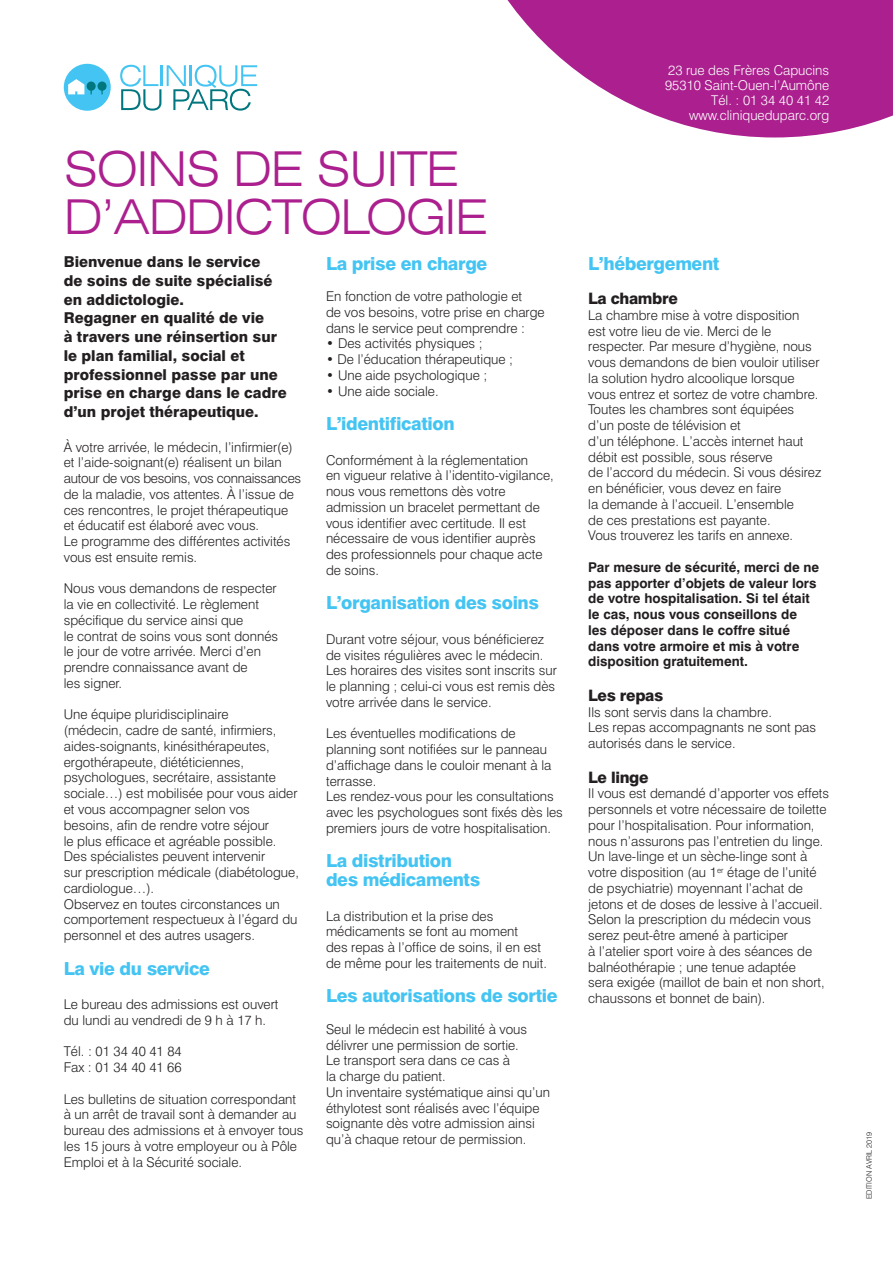
<style>
.page{position:relative;width:893px;height:1263px;background:#fff}
.page>*{position:absolute;margin:0;border:0;box-sizing:border-box;transform-origin:0 0}
.TITRRE_Soins_de_Suit{font:300 expanded 48px "Swiss 721 BT";letter-spacing:-.03em;color:#ab208e}
.INTER_NIVO_1{font:800 18px "Swiss 721 BT";letter-spacing:-.02em;color:#44c4f2}
.INTERTITRE_NIVO_2{font:800 15.75px "Swiss 721 BT";letter-spacing:-.02em;color:#231f20}
.chapo{font:800 15px/18.8px "Swiss 721 BT";color:#231f20}
.BODY{font:300 13.5px/15.8px "Swiss 721 BT";color:#231f20}
.BODY_BOLD{font:700 13.5px/15.8px "Swiss 721 BT";color:#231f20}
.t1{font:300 13.5px "Swiss 721 BT";color:#fff}
.t2{font:300 7.5px "Swiss 721 BT";color:#231f20}
</style>
<div class="page">
<hr style="left:161px;top:65px;width:2px;height:21px;background:#44c4f2">
<svg style="left:120px;top:65px;width:41px;height:46px"></svg>
<svg style="left:167px;top:65px;width:90px;height:46px"></svg>
<div style="left:64px;top:64px;width:47px;height:47px;background:#44c4f2;border-radius:50%"></div>
<svg style="left:68px;top:79px;width:16px;height:15px"></svg>
<div style="left:98px;top:82px;width:9px;height:9px;background:#00767e;border-radius:4px"></div>
<div style="left:87px;top:82px;width:9px;height:9px;background:#00767e;border-radius:4px"></div>
<svg style="left:507px;top:0;width:386px;height:137px;fill:#ab208e"></svg>
<p class="TITRRE_Soins_de_Suit" style="left:64px;top:140px;width:397px">SOINS DE SUITE</p>
<p class="TITRRE_Soins_de_Suit" style="left:64px;top:188px;width:426px">D’ADDICTOLOGIE</p>
<p class="chapo" style="left:64px;top:252px;width:198px">Bienvenue dans le service</p>
<p class="chapo" style="left:64px;top:271px;width:210px">de soins de suite spécialisé</p>
<p class="chapo" style="left:64px;top:290px;width:122px">en addictologie.</p>
<p class="chapo" style="left:64px;top:309px;width:202px">Regagner en qualité de vie</p>
<p class="chapo" style="left:64px;top:327px;width:215px">à travers une réinsertion sur</p>
<p class="chapo" style="left:64px;top:346px;width:183px">le plan familial, social et</p>
<p class="chapo" style="left:64px;top:365px;width:224px">professionnel passe par une prise en charge dans le cadre d’un projet thérapeutique.</p>
<p class="BODY" style="left:64px;top:439px;width:239px">À votre arrivée, le médecin, l’infirmier(e) et l’aide-soignant(e) réalisent un bilan autour de vos besoins, vos connaissances</p>
<p class="BODY" style="left:64px;top:486px;width:232px">de la maladie, vos attentes. À l’issue de</p>
<p class="BODY" style="left:64px;top:502px;width:226px">ces rencontres, le projet thérapeutique</p>
<p class="BODY" style="left:64px;top:518px;width:197px">et éducatif est élaboré avec vous.</p>
<p class="BODY" style="left:64px;top:533px;width:228px">Le programme des différentes activités vous est ensuite remis.</p>
<p class="BODY" style="left:64px;top:581px;width:216px">Nous vous demandons de respecter la vie en collectivité. Le règlement spécifique du service ainsi que<br>le contrat de soins vous sont donnés le jour de votre arrivée. Merci d’en prendre connaissance avant de<br>les signer.</p>
<p class="BODY" style="left:64px;top:707px;width:166px">Une équipe pluridisciplinaire</p>
<p class="BODY" style="left:64px;top:722px;width:214px">(médecin, cadre de santé, infirmiers, aides-soignants, kinésithérapeutes,</p>
<p class="BODY" style="left:64px;top:754px;width:182px">ergothérapeute, diététiciennes,</p>
<p class="BODY" style="left:64px;top:770px;width:235px">psychologues, secrétaire, assistante sociale…) est mobilisée pour vous aider et vous accompagner selon vos</p>
<p class="BODY" style="left:64px;top:817px;width:207px">besoins, afin de rendre votre séjour</p>
<p class="BODY" style="left:64px;top:833px;width:214px">le plus efficace et agréable possible.</p>
<p class="BODY" style="left:64px;top:848px;width:203px">Des spécialistes peuvent intervenir</p>
<p class="BODY" style="left:64px;top:864px;width:237px">sur prescription médicale (diabétologue, cardiologue…).</p>
<p class="BODY" style="left:64px;top:896px;width:235px">Observez en toutes circonstances un comportement respectueux à l’égard du personnel et des autres usagers.</p>
<p class="INTER_NIVO_1" style="left:64px;top:957px;width:148px">La vie du service</p>
<p class="BODY" style="left:64px;top:996px;width:216px">Le bureau des admissions est ouvert</p>
<p class="BODY" style="left:64px;top:1012px;width:204px">du lundi au vendredi de 9 h à 17 h.</p>
<p class="BODY" style="left:64px;top:1043px;width:119px">Tél. : 01 34 40 41 84</p>
<p class="BODY" style="left:64px;top:1059px;width:119px">Fax : 01 34 40 41 66</p>
<p class="BODY" style="left:64px;top:1091px;width:241px">Les bulletins de situation correspondant à un arrêt de travail sont à demander au bureau des admissions et à envoyer tous les 15 jours à votre employeur ou à Pôle Emploi et à la Sécurité sociale.</p>
<p class="INTER_NIVO_1" style="left:326px;top:252px;width:163px">La prise en charge</p>
<p class="BODY" style="left:326px;top:288px;width:198px">En fonction de votre pathologie et</p>
<p class="BODY" style="left:326px;top:304px;width:220px">de vos besoins, votre prise en charge</p>
<p class="BODY" style="left:326px;top:320px;width:201px">dans le service peut comprendre :</p>
<p class="BODY" style="left:326px;top:336px;width:158px">• Des activités physiques ;</p>
<p class="BODY" style="left:326px;top:351px;width:189px">• De l’éducation thérapeutique ;</p>
<p class="BODY" style="left:326px;top:367px;width:163px">• Une aide psychologique ;</p>
<p class="BODY" style="left:326px;top:383px;width:114px">• Une aide sociale.</p>
<p class="INTER_NIVO_1" style="left:326px;top:413px;width:130px">L’identification</p>
<p class="BODY" style="left:326px;top:452px;width:204px">Conformément à la réglementation</p>
<p class="BODY" style="left:326px;top:468px;width:229px">en vigueur relative à l’identito-vigilance, nous vous remettons dès votre</p>
<p class="BODY" style="left:326px;top:499px;width:215px">admission un bracelet permettant de vous identifier avec certitude. Il est</p>
<p class="BODY" style="left:326px;top:531px;width:211px">nécessaire de vous identifier auprès</p>
<p class="BODY" style="left:326px;top:546px;width:218px">des professionnels pour chaque acte</p>
<p class="BODY" style="left:326px;top:562px;width:55px">de soins.</p>
<p class="INTER_NIVO_1" style="left:326px;top:592px;width:215px">L’organisation des soins</p>
<p class="BODY" style="left:326px;top:631px;width:232px">Durant votre séjour, vous bénéficierez de visites régulières avec le médecin.<br>Les horaires des visites sont inscrits sur le planning ; celui-ci vous est remis dès votre arrivée dans le service.</p>
<p class="BODY" style="left:326px;top:726px;width:227px">Les éventuelles modifications de planning sont notifiées sur le panneau d’affichage dans le couloir menant à la terrasse.</p>
<p class="BODY" style="left:326px;top:789px;width:238px">Les rendez-vous pour les consultations avec les psychologues sont fixés dès les premiers jours de votre hospitalisation.</p>
<p class="INTER_NIVO_1" style="left:326px;top:850px;width:127px">La distribution</p>
<p class="INTER_NIVO_1" style="left:326px;top:869px;width:156px">des médicaments</p>
<p class="BODY" style="left:326px;top:908px;width:169px">La distribution et la prise des</p>
<p class="BODY" style="left:326px;top:924px;width:222px">médicaments se font au moment<br>des repas à l’office de soins, il en est de même pour les traitements de nuit.</p>
<p class="INTER_NIVO_1" style="left:326px;top:985px;width:233px">Les autorisations de sortie</p>
<p class="BODY" style="left:326px;top:1021px;width:203px">Seul le médecin est habilité à vous délivrer une permission de sortie.</p>
<p class="BODY" style="left:326px;top:1053px;width:186px">Le transport sera dans ce cas à</p>
<p class="BODY" style="left:326px;top:1068px;width:226px">la charge du patient.<br>Un inventaire systématique ainsi qu’un éthylotest sont réalisés avec l’équipe soignante dès votre admission ainsi</p>
<p class="BODY" style="left:326px;top:1131px;width:202px">qu’à chaque retour de permission.</p>
<p class="t1" style="left:668px;top:62px;width:163px">23 rue des Frères Capucins</p>
<p class="t1" style="left:665px;top:77px;width:166px">95310 Saint-Ouen-l’Aumône</p>
<p class="t1" style="left:711px;top:92px;width:119px">Tél. : 01 34 40 41 42</p>
<p class="t1" style="left:689px;top:107px;width:142px">www.cliniqueduparc.org</p>
<p class="INTER_NIVO_1" style="left:588px;top:252px;width:133px">L’hébergement</p>
<p class="INTERTITRE_NIVO_2" style="left:588px;top:289px;width:91px">La chambre</p>
<p class="BODY" style="left:588px;top:307px;width:213px">La chambre mise à votre disposition</p>
<p class="BODY" style="left:588px;top:323px;width:185px">est votre lieu de vie. Merci de le</p>
<p class="BODY" style="left:588px;top:339px;width:233px">respecter. Par mesure d’hygiène, nous vous demandons de bien vouloir utiliser la solution hydro alcoolique lorsque</p>
<p class="BODY" style="left:588px;top:386px;width:232px">vous entrez et sortez de votre chambre.</p>
<p class="BODY" style="left:588px;top:402px;width:208px">Toutes les chambres sont équipées</p>
<p class="BODY" style="left:588px;top:417px;width:154px">d’un poste de télévision et</p>
<p class="BODY" style="left:588px;top:433px;width:217px">d’un téléphone. L’accès internet haut</p>
<p class="BODY" style="left:588px;top:449px;width:186px">débit est possible, sous réserve</p>
<p class="BODY" style="left:588px;top:465px;width:235px">de l’accord du médecin. Si vous désirez en bénéficier, vous devez en faire</p>
<p class="BODY" style="left:588px;top:496px;width:207px">la demande à l’accueil. L’ensemble</p>
<p class="BODY" style="left:588px;top:512px;width:184px">de ces prestations est payante.</p>
<p class="BODY" style="left:588px;top:528px;width:206px">Vous trouverez les tarifs en annexe.</p>
<p class="BODY_BOLD" style="left:588px;top:559px;width:233px">Par mesure de sécurité, merci de ne pas apporter d’objets de valeur lors de votre hospitalisation. Si tel était</p>
<p class="BODY_BOLD" style="left:588px;top:606px;width:210px">le cas, nous vous conseillons de</p>
<p class="BODY_BOLD" style="left:588px;top:622px;width:203px">les déposer dans le coffre situé</p>
<p class="BODY_BOLD" style="left:588px;top:638px;width:213px">dans votre armoire et mis à votre disposition gratuitement.</p>
<p class="INTERTITRE_NIVO_2" style="left:588px;top:686px;width:77px">Les repas</p>
<p class="BODY" style="left:588px;top:704px;width:185px">Ils sont servis dans la chambre.</p>
<p class="BODY" style="left:588px;top:720px;width:229px">Les repas accompagnants ne sont pas autorisés dans le service.</p>
<p class="INTERTITRE_NIVO_2" style="left:588px;top:767px;width:62px">Le linge</p>
<p class="BODY" style="left:588px;top:786px;width:242px">Il vous est demandé d’apporter vos effets personnels et votre nécessaire de toilette pour l’hospitalisation. Pour information, nous n’assurons pas l’entretien du linge.<br>Un lave-linge et un sèche-linge sont à votre disposition (au 1<sup>er</sup> étage de l’unité de psychiatrie) moyennant l’achat de jetons et de doses de lessive à l’accueil.<br>Selon la prescription du médecin vous serez peut-être amené à participer<br>à l’atelier sport voire à des séances de balnéothérapie ; une tenue adaptée<br>sera exigée (maillot de bain et non short, chaussons et bonnet de bain).</p>
<p class="t2" style="left:864px;top:1199px;width:69px;rotate:-90deg">EDITION AVRIL 2019</p>
</div>
